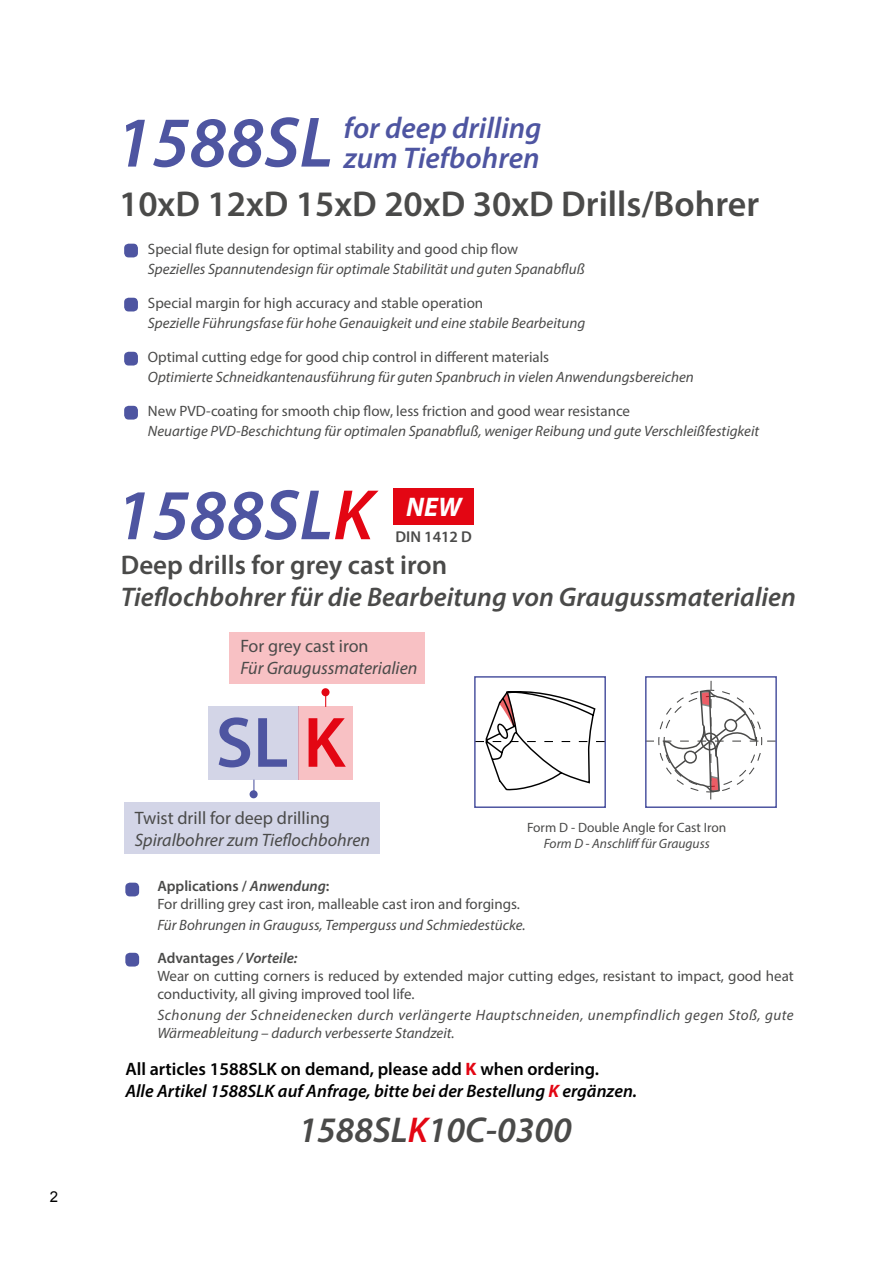
<style>
.page{position:relative;width:893px;height:1263px;background:#fff}
.page>*{position:absolute;margin:0;border:0;box-sizing:border-box;transform-origin:0 0}
.t1{font:italic 600 72px "Myriad Pro";color:#4e55a1}
.t2{font:600 72px "Myriad Pro";color:#4e55a1}
.t3{font:600 36px "Myriad Pro";color:#4a4a49}
.t4{font:italic 600 36px "Myriad Pro";color:#4a4a49}
.t5{font:italic 600 30px/30px "Myriad Pro";color:#4e55a1}
.t6{font:italic 600 27px "Myriad Pro";color:#4a4a49}
.t7{font:600 27px "Myriad Pro";color:#4a4a49}
.t8{font:italic 700 27px "Myriad Pro";color:#fff}
.t9{font:italic 600 18px/22.5px "Myriad Pro";color:#000}
.t10{font:italic 18px "Myriad Pro";color:#4a4a49}
.t11{font:18px "Myriad Pro";color:#4a4a49}
.t12{font:600 15.75px "Myriad Pro";color:#4a4a49}
.t13{font:15px/18px "Myriad Pro";color:#4a4a49}
.t14{font:italic 15px "Myriad Pro";color:#4a4a49}
.t15{font:italic 15px/18px "Myriad Pro";letter-spacing:.03em;color:#4a4a49}
.t16{font:15px "Arial";color:#000}
.t17{font:13.5px "Myriad Pro";color:#4a4a49}
.t18{font:italic 13.5px "Myriad Pro";color:#4a4a49}
.s1{color:#e30613}
.s2{font-weight:600}
.s3{font-weight:600;font-style:italic}
.s4{font-style:normal}
.s5{font-weight:700;font-style:normal;color:#e30613}
.s6{font-weight:700;color:#e30613}
</style>
<div class="page">
<hr style="left:892px;top:0;width:1px;height:87px;background:#6776b7">
<div style="left:393px;top:488px;width:81px;height:37px;background:#e30613"></div>
<div style="left:124px;top:244px;width:14px;height:13px;background:#4e55a1;border-radius:4px"></div>
<div style="left:124px;top:298px;width:14px;height:13px;background:#4e55a1;border-radius:4px"></div>
<div style="left:124px;top:352px;width:14px;height:13px;background:#4e55a1;border-radius:4px"></div>
<div style="left:125px;top:883px;width:14px;height:13px;background:#4e55a1;border-radius:4px"></div>
<div style="left:124px;top:406px;width:14px;height:14px;background:#4e55a1;border-radius:4px"></div>
<div style="left:125px;top:953px;width:14px;height:13px;background:#4e55a1;border-radius:4px"></div>
<div style="left:321px;top:688px;width:9px;height:8px;background:#e30613;border-radius:50%"></div>
<svg style="left:208px;top:694px;width:145px;height:98px"></svg>
<div style="left:250px;top:790px;width:8px;height:8px;background:#4e55a1;border-radius:50%"></div>
<div style="left:124px;top:803px;width:255px;height:51px;background:#d3d5e7"></div>
<div style="left:229px;top:633px;width:196px;height:51px;background:#f8c1c4"></div>
<svg style="left:645px;top:676px;width:132px;height:132px"></svg>
<svg style="left:474px;top:676px;width:132px;height:132px"></svg>
<p class="t16" style="left:50px;top:1186px;width:10px">2</p>
<h3 class="t5" style="left:344px;top:112px;width:199px">for deep drilling zum Tiefbohren</h3>
<h2 class="t3" style="left:119px;top:181px;width:642px">10xD 12xD 15xD 20xD 30xD Drills/Bohrer</h2>
<p class="t13" style="left:148px;top:240px;width:372px">Special flute design for optimal stability and good chip flow</p>
<p class="t13" style="left:148px;top:294px;width:337px">Special margin for high accuracy and stable operation</p>
<p class="t13" style="left:148px;top:348px;width:403px">Optimal cutting edge for good chip control in different materials</p>
<h1 class="t1" style="left:115px;top:97px;width:220px">1588SL</h1>
<p class="t14" style="left:148px;top:260px;width:438px">Spezielles Spannutendesign für optimale Stabilität und guten Spanabfluß</p>
<p class="t14" style="left:148px;top:314px;width:439px">Spezielle Führungsfase für hohe Genauigkeit und eine stabile Bearbeitung</p>
<p class="t14" style="left:148px;top:368px;width:547px">Optimierte Schneidkantenausführung für guten Spanbruch in vielen Anwendungsbereichen</p>
<p class="t13" style="left:148px;top:402px;width:484px">New PVD-coating for smooth chip flow, less friction and good wear resistance</p>
<p class="t14" style="left:148px;top:422px;width:613px">Neuartige PVD-Beschichtung für optimalen Spanabfluß, weniger Reibung und gute Verschleißfestigkeit</p>
<h1 class="t1" style="left:115px;top:469px;width:260px">1588SL<span class="s1">K</span></h1>
<h3 class="t8" style="left:406px;top:489px;width:57px">NEW</h3>
<p class="t12" style="left:395px;top:527px;width:78px">DIN 1412 D</p>
<h3 class="t7" style="left:121px;top:548px;width:328px">Deep drills for grey cast iron</h3>
<h3 class="t6" style="left:121px;top:580px;width:676px">Tieflochbohrer für die Bearbeitung von Graugussmaterialien</h3>
<p class="t11" style="left:240px;top:635px;width:130px">For grey cast iron</p>
<p class="t10" style="left:240px;top:657px;width:179px">Für Graugussmaterialien</p>
<h1 class="t2" style="left:216px;top:697px;width:131px">SL <span class="s1">K</span></h1>
<p class="t11" style="left:135px;top:807px;width:197px">Twist drill for deep drilling</p>
<p class="t10" style="left:135px;top:828px;width:237px">Spiralbohrer zum Tieflochbohren</p>
<p class="t17" style="left:527px;top:819px;width:201px">Form D - Double Angle for Cast Iron</p>
<p class="t18" style="left:544px;top:835px;width:168px">Form D - Anschliff für Grauguss</p>
<p class="t13" style="left:157px;top:877px;width:364px"><span class="s2">Applications /</span> <span class="s3">Anwendung</span><span class="s2">:<br></span>For drilling grey cast iron, malleable cast iron and forgings.</p>
<p class="t14" style="left:157px;top:915px;width:370px">Für Bohrungen in Grauguss, Temperguss und Schmiedestücke.</p>
<p class="t13" style="left:157px;top:949px;width:638px"><span class="s2">Advantages</span> <span class="s3">/ Vorteile:<br></span>Wear on cutting corners is reduced by extended major cutting edges, resistant to impact, good heat conductivity, all giving improved tool life.</p>
<p class="t15" style="left:157px;top:1005px;width:638px">Schonung der Schneidenecken durch verlängerte Hauptschneiden, unempfindlich gegen Stoß, gute<br>Wärmeableitung – dadurch verbesserte Standzeit.</p>
<p class="t9" style="left:125px;top:1057px;width:513px"><span class="s4">All articles 1588SLK on demand, please add</span> <span class="s5">K</span> <span class="s4">when ordering.<br></span>Alle Artikel 1588SLK auf Anfrage, bitte bei der Bestellung <span class="s6">K</span> ergänzen.</p>
<h2 class="t4" style="left:299px;top:1106px;width:275px">1588SL<span class="s1">K</span>10C-0300</h2>
</div>
